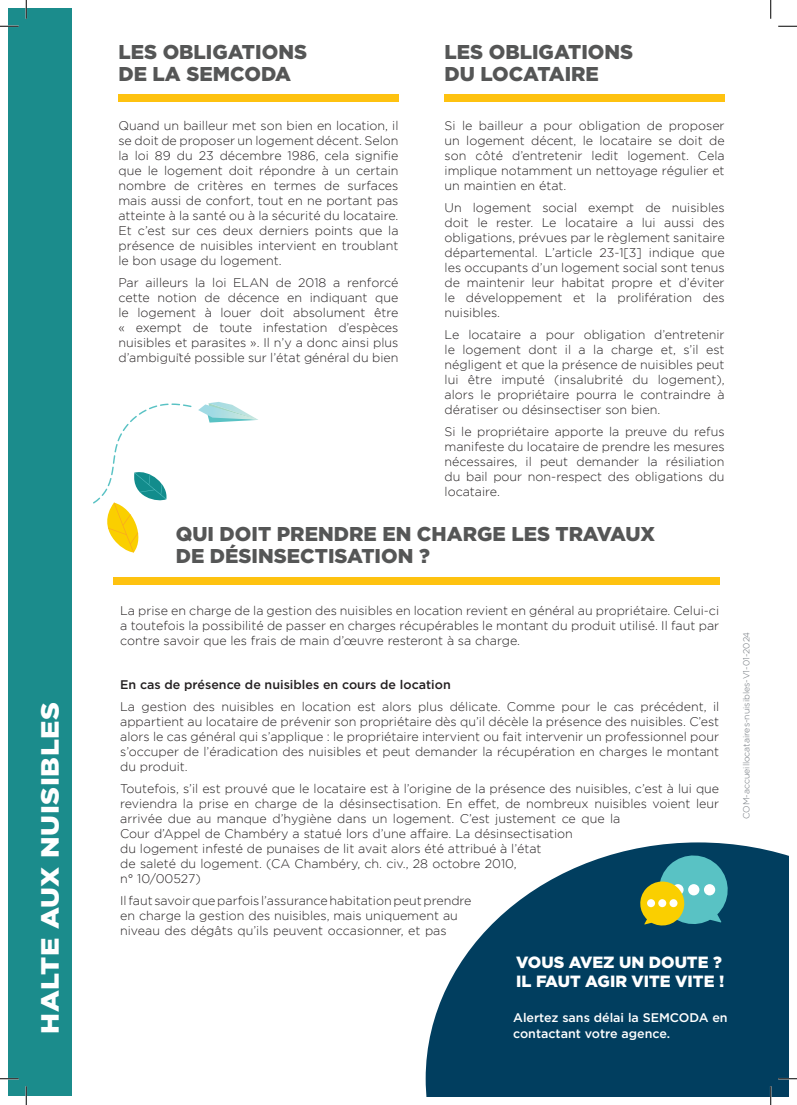
<style>
.page{position:relative;width:797px;height:1105px;background:#fff}
.page>*{position:absolute;margin:0;border:0;box-sizing:border-box;transform-origin:0 0}
.t1{font:900 25px "Gotham";letter-spacing:.02em;color:#fff;scale:1.1 1}
.t2{font:900 20px/22.5px "Gotham";color:#555656}
.t3{font:900 16.25px/19.5px "Gotham";color:#fff}
.t4{font:300 12.5px/15px "Gotham";color:#231f20;text-align:justify}
.t5{font:500 12.5px/16.2px "Gotham";color:#fff}
.t6{font:500 12.5px "Gotham";color:#231f20}
.t7{font:300 8.75px "Gotham";color:#696f76}
</style>
<div class="page">
<div style="left:9px;top:9px;width:63px;height:1087px;background:#1b8c8c"></div>
<div style="left:113px;top:577px;width:606px;height:7px;background:#fec210"></div>
<div style="left:118px;top:95px;width:280px;height:7px;background:#fec210"></div>
<div style="left:444px;top:95px;width:280px;height:7px;background:#fec210"></div>
<svg style="left:425px;top:842px;width:363px;height:254px;fill:#013e5f"></svg>
<svg style="left:198px;top:402px;width:60px;height:21px"></svg>
<svg style="left:93px;top:403px;width:98px;height:149px"></svg>
<svg style="left:638px;top:852px;width:93px;height:76px;background:#5e9679"></svg>
<div style="left:688px;top:884px;width:11px;height:11px;background:#fff;border-radius:50%"></div>
<div style="left:704px;top:884px;width:11px;height:11px;background:#fff;border-radius:50%"></div>
<svg style="left:0;top:25px;width:19px;height:2px"></svg>
<svg style="left:778px;top:25px;width:19px;height:2px"></svg>
<svg style="left:0;top:1078px;width:19px;height:1px"></svg>
<svg style="left:778px;top:1078px;width:19px;height:1px"></svg>
<svg style="left:25px;top:0;width:2px;height:19px"></svg>
<svg style="left:25px;top:1086px;width:2px;height:19px"></svg>
<svg style="left:770px;top:0;width:1px;height:19px"></svg>
<svg style="left:770px;top:1086px;width:1px;height:19px"></svg>
<p class="t1" style="left:35px;top:1034px;width:303px;rotate:-90deg">HALTE AUX NUISIBLES</p>
<p class="t2" style="left:118px;top:40px;width:190px">LES OBLIGATIONS<br>DE LA SEMCODA</p>
<p class="t2" style="left:444px;top:40px;width:190px">LES OBLIGATIONS<br>DU LOCATAIRE</p>
<p class="t4" style="left:118px;top:118px;width:281px">Quand un bailleur met son bien en location, il se doit de proposer un logement décent. Selon la loi 89 du 23 décembre 1986, cela signifie que le logement doit répondre à un certain nombre de critères en termes de surfaces mais aussi de confort, tout en ne portant pas atteinte à la santé ou à la sécurité du locataire.<br>Et c’est sur ces deux derniers points que la présence de nuisibles intervient en troublant le bon usage du logement.</p>
<p class="t4" style="left:118px;top:275px;width:281px">Par ailleurs la loi ELAN de 2018 a renforcé cette notion de décence en indiquant que le logement à louer doit absolument être « exempt de toute infestation d’espèces nuisibles et parasites ». Il n’y a donc ainsi plus d’ambiguïté possible sur l’état général du bien</p>
<p class="t4" style="left:444px;top:118px;width:281px">Si le bailleur a pour obligation de proposer un logement décent, le locataire se doit de son côté d’entretenir ledit logement. Cela implique notamment un nettoyage régulier et un maintien en état.</p>
<p class="t4" style="left:444px;top:200px;width:281px">Un logement social exempt de nuisibles doit le rester. Le locataire a lui aussi des obligations, prévues par le règlement sanitaire départemental. L’article 23-1[3] indique que les occupants d’un logement social sont tenus de maintenir leur habitat propre et d’éviter le développement et la prolifération des nuisibles.</p>
<p class="t4" style="left:444px;top:327px;width:281px">Le locataire a pour obligation d’entretenir le logement dont il a la charge et, s’il est négligent et que la présence de nuisibles peut lui être imputé (insalubrité du logement), alors le propriétaire pourra le contraindre à dératiser ou désinsectiser son bien.</p>
<p class="t4" style="left:444px;top:424px;width:281px">Si le propriétaire apporte la preuve du refus manifeste du locataire de prendre les mesures nécessaires, il peut demander la résiliation du bail pour non-respect des obligations du locataire.</p>
<p class="t2" style="left:176px;top:522px;width:481px">QUI DOIT PRENDRE EN CHARGE LES TRAVAUX<br>DE DÉSINSECTISATION ?</p>
<p class="t4" style="left:120px;top:603px;width:600px">La prise en charge de la gestion des nuisibles en location revient en général au propriétaire. Celui-ci a toutefois la possibilité de passer en charges récupérables le montant du produit utilisé. Il faut par contre savoir que les frais de main d’œuvre resteront à sa charge.</p>
<p class="t6" style="left:120px;top:676px;width:332px">En cas de présence de nuisibles en cours de location</p>
<p class="t4" style="left:120px;top:699px;width:600px">La gestion des nuisibles en location est alors plus délicate. Comme pour le cas précédent, il appartient au locataire de prévenir son propriétaire dès qu’il décèle la présence des nuisibles. C’est alors le cas général qui s’applique : le propriétaire intervient ou fait intervenir un professionnel pour s’occuper de l’éradication des nuisibles et peut demander la récupération en charges le montant du produit.</p>
<p class="t4" style="left:120px;top:781px;width:600px;text-align:left">Toutefois, s’il est prouvé que le locataire est à l’origine de la présence des nuisibles, c’est à lui que reviendra la prise en charge de la désinsectisation. En effet, de nombreux nuisibles voient leur arrivée due au manque d’hygiène dans un logement. C’est justement ce que la<br>Cour d’Appel de Chambéry a statué lors d’une affaire. La désinsectisation<br>du logement infesté de punaises de lit avait alors été attribué à l’état<br>de saleté du logement. (CA Chambéry, ch. civ., 28 octobre 2010,<br>n° 10/00527)</p>
<p class="t4" style="left:120px;top:893px;width:353px;text-align:left">Il faut savoir que parfois l’assurance habitation peut prendre en charge la gestion des nuisibles, mais uniquement au niveau des dégâts qu’ils peuvent occasionner, et pas</p>
<p class="t3" style="left:516px;top:952px;width:209px">VOUS AVEZ UN DOUTE ?<br>IL FAUT AGIR VITE VITE !</p>
<p class="t5" style="left:513px;top:1009px;width:216px">Alertez sans délai la SEMCODA en contactant votre agence.</p>
<p class="t7" style="left:741px;top:819px;width:189px;rotate:-90deg">COM-accueillocataires-nuisibles-V1-01-2024</p>
</div>
